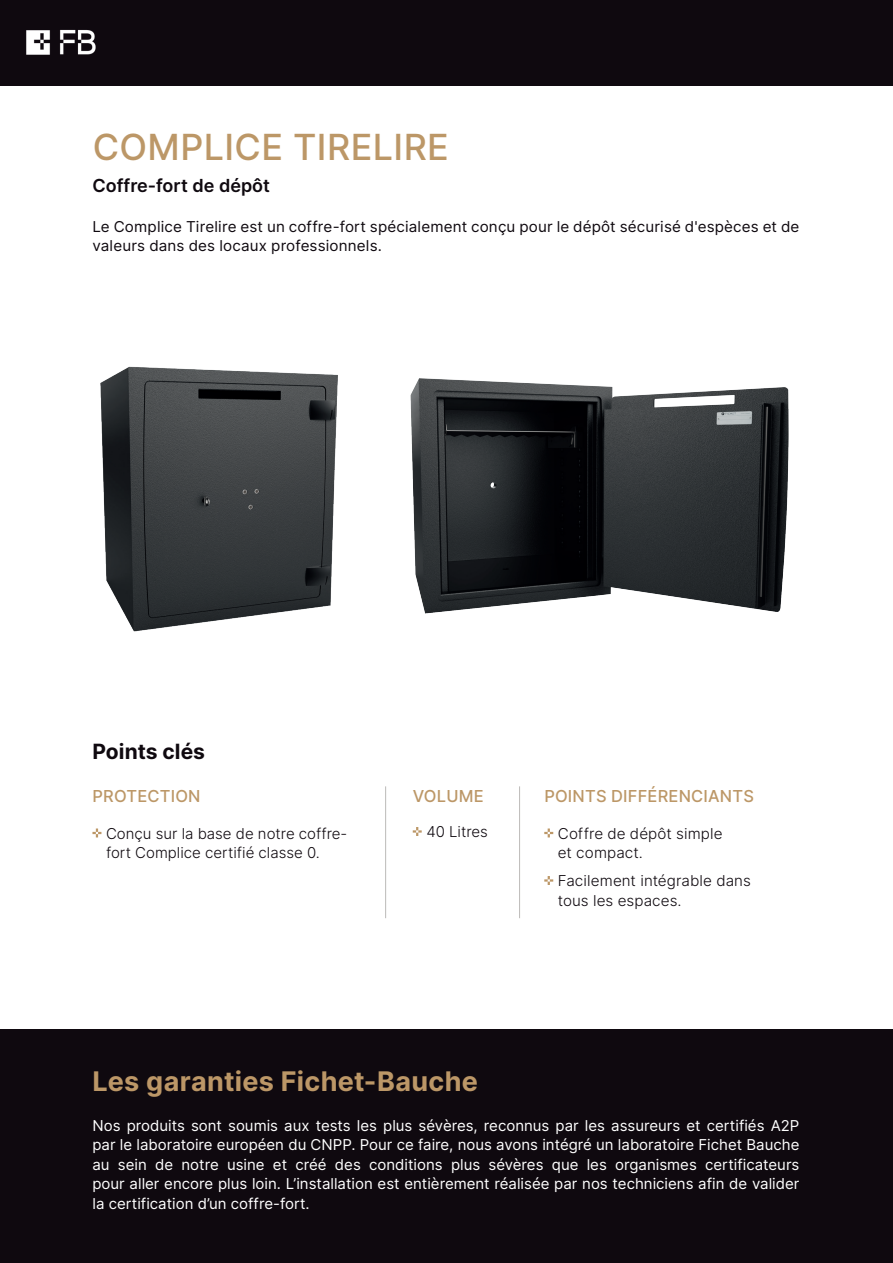
<style>
.page{position:relative;width:893px;height:1263px;background:#fff}
.page>*{position:absolute;margin:0;border:0;box-sizing:border-box;transform-origin:0 0}
.t1{font:500 36px "Inter";letter-spacing:.01em;color:#bc9767}
.t2{font:700 27px "Inter";letter-spacing:.01em;color:#bc9767}
.t3{font:700 21px "Inter";color:#0f090f}
.t4{font:600 18px "Inter";color:#0f090f}
.t5{font:500 16.5px "Inter";letter-spacing:.01em;color:#bc9767}
.t6{font:15px/19.5px "Inter";color:#fff;text-align:justify}
.t7{font:300 15px/19.5px "Inter";color:#0f090f}
.t8{font:15px/19.5px "Inter";letter-spacing:.01em;color:#0f090f}
</style>
<div class="page">
<img style="left:100px;top:366px;width:238px;height:266px">
<img style="left:410px;top:378px;width:379px;height:236px">
<div style="left:0;top:1029px;width:893px;height:234px;background:#0f090f"></div>
<div style="left:0;top:0;width:893px;height:85px;background:#0f090f"></div>
<hr style="left:519px;top:786px;width:1px;height:132px;background:#bcbab8">
<hr style="left:385px;top:786px;width:1px;height:132px;background:#bcbab8">
<svg style="left:92px;top:828px;width:9px;height:9px"></svg>
<svg style="left:413px;top:827px;width:9px;height:9px"></svg>
<svg style="left:544px;top:828px;width:9px;height:9px"></svg>
<svg style="left:544px;top:876px;width:9px;height:9px"></svg>
<img style="left:26px;top:29px;width:70px;height:26px">
<h1 class="t1" style="left:93px;top:120px;width:358px">COMPLICE TIRELIRE</h1>
<p class="t4" style="left:92px;top:172px;width:179px">Coffre-fort de dépôt</p>
<p class="t8" style="left:92px;top:216px;width:708px">Le Complice Tirelire est un coffre-fort spécialement conçu pour le dépôt sécurisé d'espèces et de valeurs dans des locaux professionnels.</p>
<h3 class="t3" style="left:92px;top:735px;width:114px">Points clés</h3>
<p class="t5" style="left:93px;top:784px;width:110px">PROTECTION</p>
<p class="t7" style="left:106px;top:823px;width:243px">Conçu sur la base de notre coffre&shy;fort Complice certifié classe 0.</p>
<p class="t5" style="left:413px;top:784px;width:72px">VOLUME</p>
<p class="t7" style="left:426px;top:822px;width:63px">40 Litres</p>
<p class="t5" style="left:544px;top:784px;width:211px">POINTS DIFFÉRENCIANTS</p>
<p class="t7" style="left:558px;top:823px;width:166px">Coffre de dépôt simple et compact.</p>
<p class="t7" style="left:558px;top:871px;width:194px">Facilement intégrable dans tous les espaces.</p>
<h2 class="t2" style="left:92px;top:1061px;width:387px">Les garanties Fichet-Bauche</h2>
<p class="t6" style="left:92px;top:1115px;width:708px">Nos produits sont soumis aux tests les plus sévères, reconnus par les assureurs et certifiés A2P par le laboratoire européen du CNPP. Pour ce faire, nous avons intégré un laboratoire Fichet Bauche au sein de notre usine et créé des conditions plus sévères que les organismes certificateurs pour aller encore plus loin. L’installation est entièrement réalisée par nos techniciens afin de valider la certification d’un coffre-fort.</p>
</div>
